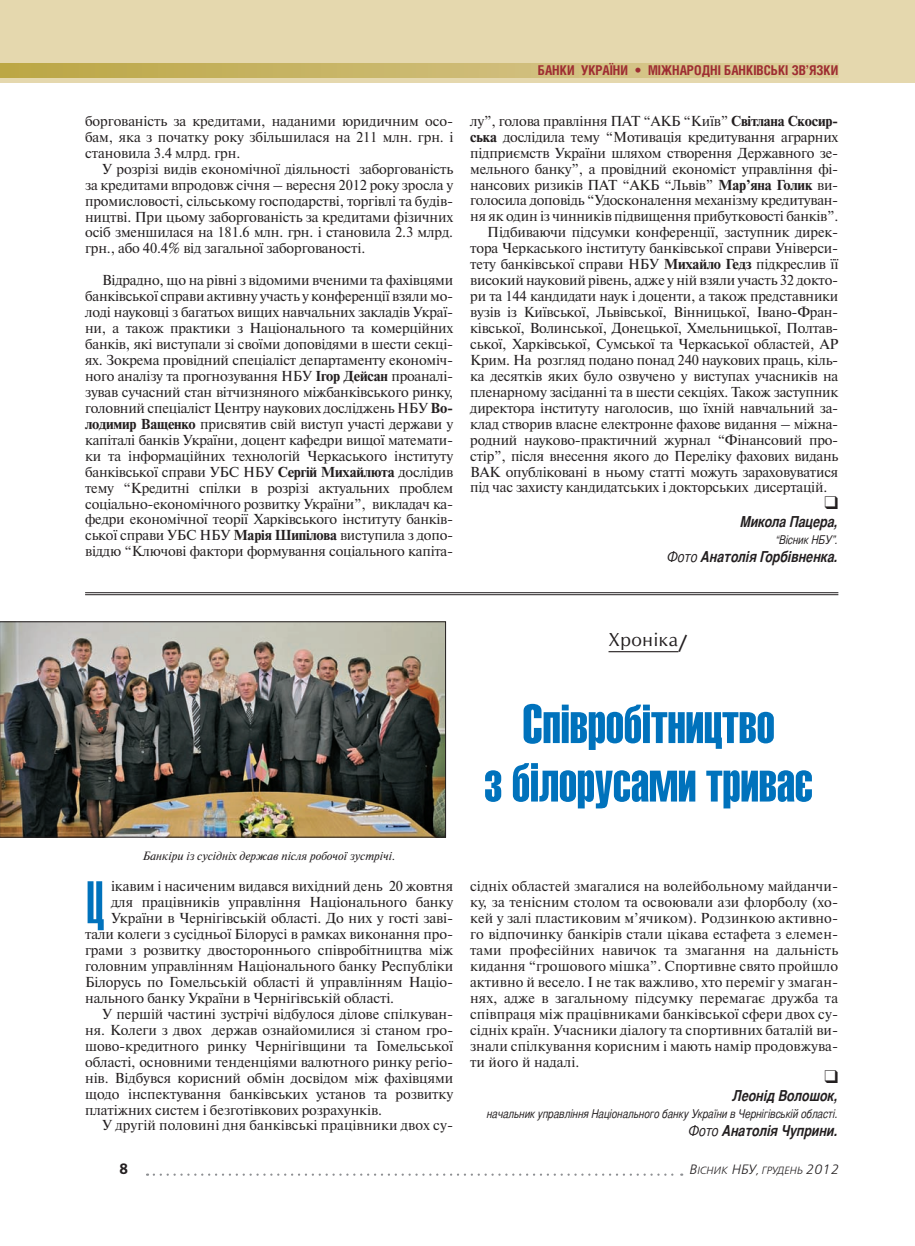
<style>
.page{position:relative;width:915px;height:1246px;background:#fff}
.page>*{position:absolute;margin:0;border:0;box-sizing:border-box;transform-origin:0 0}
.t1{font:60px "Compact C";color:#0072bc}
.t2{font:54px/58.5px "Helios Extra Compressed";letter-spacing:-.005em;color:#0072bc;text-align:center}
.t3{font:18px "Opium New";letter-spacing:.025em;color:#231f20}
.t4{font:italic 700 15px "Bastion";color:#231f20}
.t5{font:15px "Free Set Demi Bold C";color:#231f20}
.t6{font:14.4px/15.9px "Newton C";letter-spacing:-.015em;color:#231f20;text-align:justify}
.t7{font:14.4px "Newton C";letter-spacing:.005em;color:#231f20}
.t8{font:700 13.5px "Helios Cond";color:#9e2d32}
.t9{font:italic 12px "Bastion";color:#231f20}
.t10{font:italic 12px "Newton C";color:#231f20}
.t11{font:italic 10.5px "Free Set Light C";color:#231f20}
.s1{font-weight:700}
.s2{font-weight:400}
.s3{font-family:"Futura Futuris C"}
.s4{font-size:13.5px}
</style>
<div class="page">
<div style="left:0;top:0;width:914px;height:83px;background:#e5d8ae"></div>
<svg style="left:0;top:64px;width:838px;height:14px;background:#cbb96f"></svg>
<svg style="left:154px;top:1173px;width:528px;height:3px"></svg>
<hr style="left:608px;top:651px;width:70px;height:1px;background:#231f20">
<img style="left:2px;top:623px;width:441px;height:212px">
<div style="left:0;top:621px;width:445px;height:216px;border:1px solid #231f20"></div>
<hr style="left:85px;top:592px;width:753px;height:1px;background:#231f20">
<hr style="left:85px;top:594px;width:753px;height:1px;background:#231f20">
<p class="t6" style="left:85px;top:114px;width:369px">боргованість за кредитами, наданими юридичним осо&shy;бам, яка з початку року збільшилася на 211 млн. грн. і становила 3.4 млрд. грн.</p>
<p class="t6" style="left:85px;top:162px;width:369px;text-indent:17px">У розрізі видів економічної діяльності заборгованість за кредитами впродовж січня – вересня 2012 року зросла у промисловості, сільському господарстві, торгівлі та будів&shy;ництві. При цьому заборгованість за кредитами фізичних осіб зменшилася на 181.6 млн. грн. і становила 2.3 млрд. грн., або 40.4% від загальної заборгованості.</p>
<p class="t6" style="left:85px;top:274px;width:369px;text-indent:17px">Відрадно, що на рівні з відомими вченими та фахівцями банківської справи активну участь у конференції взяли мо&shy;лоді науковці з багатьох вищих навчальних закладів Украї&shy;ни, а також практики з Національного та комерційних банків, які виступали зі своїми доповідями в шести секці&shy;ях. Зокрема провідний спеціаліст департаменту економіч&shy;ного аналізу та прогнозування НБУ <span class="s1">Ігор Дейсан</span> проаналі&shy;зував сучасний стан вітчизняного міжбанківського ринку, головний спеціаліст Центру наукових досліджень НБУ <span class="s1">Во&shy;лодимир Ващенко</span> присвятив свій виступ участі держави у капіталі банків України, доцент кафедри вищої математи&shy;ки та інформаційних технологій Черкаського інституту банківської справи УБС НБУ <span class="s1">Сергій Михайлюта</span> дослідив тему “Кредитні спілки в розрізі актуальних проблем соціально-економічного розвитку України”, викладач ка&shy;федри економічної теорії Харківського інституту банків&shy;ської справи УБС НБУ <span class="s1">Марія Шипілова</span> виступила з допо&shy;віддю “Ключові фактори формування соціального капіта-</p>
<p class="t8" style="left:537px;top:65px;width:302px">БАНКИ УКРАЇНИ • МІЖНАРОДНІ БАНКІВСЬКІ ЗВ’ЯЗКИ</p>
<p class="t6" style="left:470px;top:114px;width:369px">лу”, голова правління ПАТ “АКБ “Київ” <span class="s1">Світлана Скосир-</span></p>
<p class="t6" style="left:470px;top:130px;width:369px"><span class="s1">ська</span> дослідила тему “Мотивація кредитування аграрних</p>
<p class="t6" style="left:470px;top:146px;width:369px">підприємств України шляхом створення Державного зе-</p>
<p class="t6" style="left:470px;top:162px;width:369px">мельного банку”, а провідний економіст управління фі-</p>
<p class="t6" style="left:470px;top:178px;width:369px">нансових ризиків ПАТ “АКБ “Львів” <span class="s1">Мар’яна Голик</span> ви-</p>
<p class="t6" style="left:470px;top:194px;width:369px">голосила доповідь “Удосконалення механізму кредитуван-</p>
<p class="t6" style="left:470px;top:210px;width:369px">ня як один із чинників підвищення прибутковості банків”.</p>
<p class="t6" style="left:487px;top:226px;width:352px">Підбиваючи підсумки конференції, заступник дирек-</p>
<p class="t6" style="left:470px;top:242px;width:369px">тора Черкаського інституту банківської справи Універси-</p>
<p class="t6" style="left:470px;top:258px;width:369px">тету банківської справи НБУ <span class="s1">Михайло Гедз</span> підкреслив її</p>
<p class="t6" style="left:470px;top:274px;width:369px">високий науковий рівень, адже у ній взяли участь 32 докто-</p>
<p class="t6" style="left:470px;top:290px;width:369px">ри та 144 кандидати наук і доценти, а також представники</p>
<p class="t6" style="left:470px;top:306px;width:369px">вузів із Київської, Львівської, Вінницької, Івано-Фран-</p>
<p class="t6" style="left:470px;top:322px;width:369px">ківської, Волинської, Донецької, Хмельницької, Полтав-</p>
<p class="t6" style="left:470px;top:338px;width:369px">ської, Харківської, Сумської та Черкаської областей, АР</p>
<p class="t6" style="left:470px;top:353px;width:369px">Крим. На розгляд подано понад 240 наукових праць, кіль-</p>
<p class="t6" style="left:470px;top:369px;width:369px">ка десятків яких було озвучено у виступах учасників на</p>
<p class="t6" style="left:470px;top:385px;width:369px">пленарному засіданні та в шести секціях. Також заступник</p>
<p class="t6" style="left:470px;top:401px;width:369px">директора інституту наголосив, що їхній навчальний за-</p>
<p class="t6" style="left:470px;top:417px;width:369px">клад створив власне електронне фахове видання – міжна-</p>
<p class="t6" style="left:470px;top:433px;width:369px">родний науково-практичний журнал “Фінансовий про-</p>
<p class="t6" style="left:470px;top:449px;width:369px">стір”, після внесення якого до Переліку фахових видань</p>
<p class="t6" style="left:470px;top:465px;width:369px">ВАК опубліковані в ньому статті можуть зараховуватися</p>
<p class="t6" style="left:470px;top:481px;width:358px">під час захисту кандидатських і докторських дисертацій.</p>
<p class="t4" style="left:740px;top:514px;width:99px">Микола Пацера,</p>
<p class="t9" style="left:775px;top:534px;width:64px">“Вісник НБУ”.</p>
<p class="t4" style="left:667px;top:550px;width:172px"><span class="s2">Фото</span> Анатолія Горбівненка.</p>
<p class="t3" style="left:608px;top:632px;width:82px">Хроніка<span class="s3">/</span></p>
<h2 class="t2" style="left:484px;top:697px;width:330px">Співробітництво<br>з білорусами триває</h2>
<p class="t10" style="left:142px;top:851px;width:254px">Банкіри із сусідніх держав після робочої зустрічі.</p>
<h1 class="t1" style="left:85px;top:880px;width:21px">Ц</h1>
<p class="t6" style="left:111px;top:880px;width:343px">ікавим і насиченим видався вихідний день 20 жовтня</p>
<p class="t6" style="left:111px;top:896px;width:343px">для працівників управління Національного банку</p>
<p class="t6" style="left:111px;top:912px;width:343px">України в Чернігівській області. До них у гості заві-</p>
<p class="t6" style="left:85px;top:928px;width:369px">тали колеги з сусідньої Білорусі в рамках виконання про-</p>
<p class="t6" style="left:85px;top:944px;width:369px">грами з розвитку двостороннього співробітництва між</p>
<p class="t6" style="left:85px;top:960px;width:369px">головним управлінням Національного банку Республіки</p>
<p class="t6" style="left:85px;top:975px;width:369px">Білорусь по Гомельській області й управлінням Націо-</p>
<p class="t6" style="left:85px;top:991px;width:310px">нального банку України в Чернігівській області.</p>
<p class="t6" style="left:102px;top:1007px;width:352px">У першій частині зустрічі відбулося ділове спілкуван-</p>
<p class="t6" style="left:85px;top:1023px;width:369px">ня. Колеги з двох держав ознайомилися зі станом гро-</p>
<p class="t6" style="left:85px;top:1039px;width:369px">шово-кредитного ринку Чернігівщини та Гомельської</p>
<p class="t6" style="left:85px;top:1055px;width:369px">області, основними тенденціями валютного ринку регіо-</p>
<p class="t6" style="left:85px;top:1071px;width:369px">нів. Відбувся корисний обмін досвідом між фахівцями</p>
<p class="t6" style="left:85px;top:1087px;width:369px">щодо інспектування банківських установ та розвитку</p>
<p class="t6" style="left:85px;top:1103px;width:298px">платіжних систем і безготівкових розрахунків.</p>
<p class="t7" style="left:102px;top:1120px;width:352px">У другій половині дня банківські працівники двох су-</p>
<p class="t6" style="left:470px;top:880px;width:369px">сідніх областей змагалися на волейбольному майданчи&shy;ку, за тенісним столом та освоювали ази флорболу (хо&shy;кей у залі пластиковим м’ячиком). Родзинкою активно&shy;го відпочинку банкірів стали цікава естафета з елемен&shy;тами професійних навичок та змагання на дальність кидання “грошового мішка”. Спортивне свято пройшло активно й весело. І не так важливо, хто переміг у змаган&shy;нях, адже в загальному підсумку перемагає дружба та співпраця між працівниками банківської сфери двох су&shy;сідніх країн. Учасники діалогу та спортивних баталій ви&shy;знали спілкування корисним і мають намір продовжува&shy;ти його й надалі.</p>
<p class="t4" style="left:732px;top:1088px;width:107px">Леонід Волошок,</p>
<p class="t9" style="left:487px;top:1108px;width:352px">начальник управління Національного банку України в Чернігівській області.</p>
<p class="t4" style="left:688px;top:1124px;width:151px"><span class="s2">Фото</span> Анатолія Чуприни.</p>
<p class="t5" style="left:119px;top:1164px;width:11px">8</p>
<p class="t11" style="left:688px;top:1167px;width:151px"><span class="s4">В</span>ІСНИК <span class="s4">НБУ</span>, ГРУДЕНЬ <span class="s4">2012</span></p>
</div>
